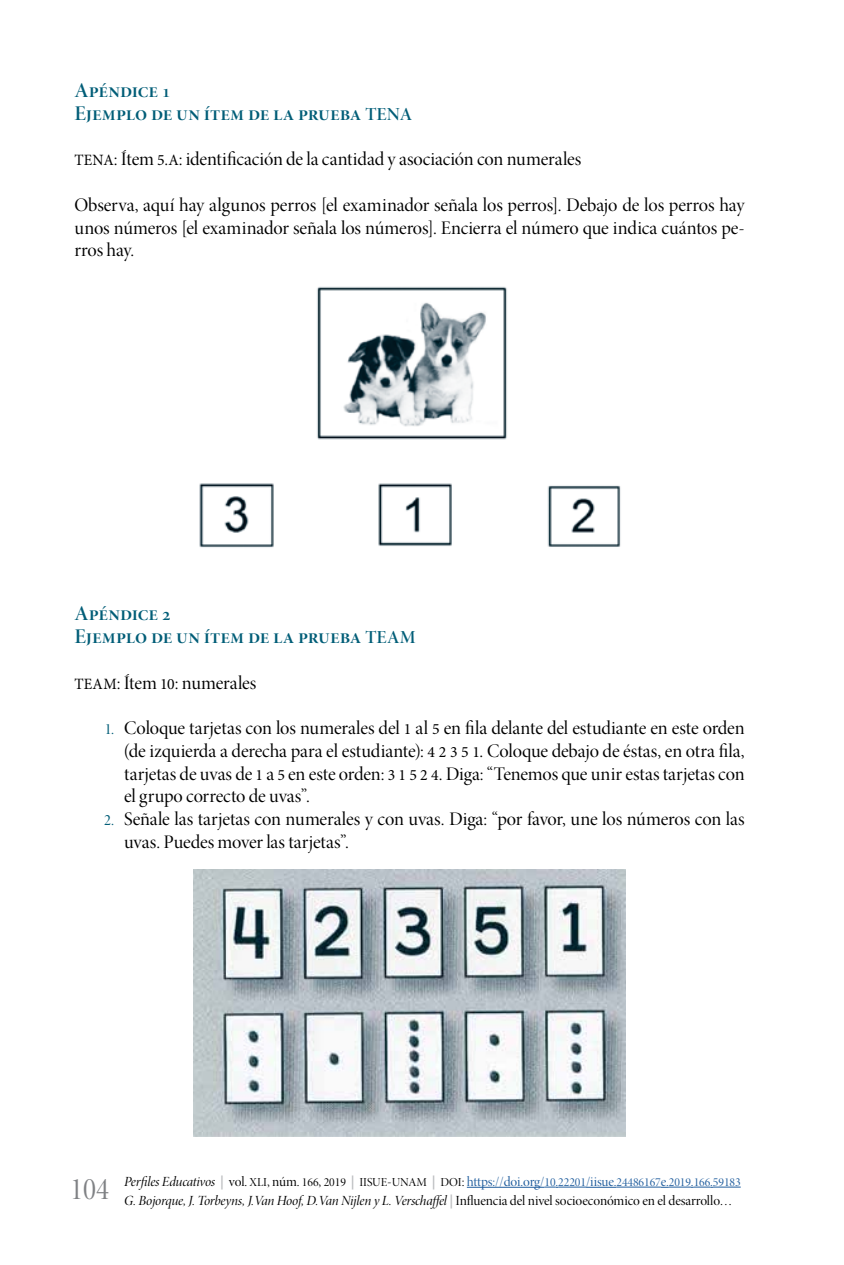
<style>
.page{position:relative;width:844px;height:1265px;background:#fff}
.page>*{position:absolute;margin:0;border:0;box-sizing:border-box;transform-origin:0 0}
.t1{font:31.5px "Minion Pro Disp";color:#808285;scale:.9 1}
.t2{font:21px/22.8px "Minion Pro Semibold Disp";color:#005d77}
.t3{font:19.25px/22.8px "Minion Pro Disp";letter-spacing:-.005em;color:#000;text-align:justify}
.t4{font:14px "Minion Pro Disp";letter-spacing:-.01em;color:#215e9e}
.t5{font:14px "Minion Pro It Disp";letter-spacing:-.02em;color:#000}
.s1{font-size:18.38px}
.s2{font-family:"Minion Pro";font-size:15.75px}
.s3{font-family:"Minion Pro Medium Cn Disp";font-size:15.75px;color:#005d77}
.s4{font-family:"Minion Pro It Disp";color:#000}
.s5{font-family:"Minion Pro Bold Capt";color:#bcbec0}
.s6{color:#000}
.s7{font-size:12.25px;color:#000}
.s8{font-size:12.25px}
.s9{font-family:"Minion Pro Disp"}
</style>
<div class="page">
<hr style="left:466px;top:1187px;width:78px;height:1px;background:#215e9e">
<svg style="left:544px;top:1187px;width:42px;height:1px"></svg>
<hr style="left:586px;top:1187px;width:30px;height:1px;background:#215e9e">
<hr style="left:616px;top:1187px;width:44px;height:1px;background:#215e9e">
<svg style="left:660px;top:1187px;width:80px;height:1px"></svg>
<img style="left:199px;top:286px;width:422px;height:262px">
<img style="left:194px;top:870px;width:431px;height:266px">
<p class="t2" style="left:74px;top:79px;width:339px">Apéndice <span class="s1">1<br></span>Ejemplo de un ítem de la prueba <span class="s1">TENA</span></p>
<p class="t3" style="left:74px;top:148px;width:508px"><span class="s2">TENA</span>: Ítem <span class="s2">5</span>.<span class="s2">A</span>: identificación de la cantidad y asociación con numerales</p>
<p class="t3" style="left:74px;top:194px;width:671px">Observa, aquí hay algunos perros [el examinador señala los perros]. Debajo de los perros hay unos números [el examinador señala los números]. Encierra el número que indica cuántos pe&shy;rros hay.</p>
<p class="t2" style="left:74px;top:602px;width:343px">Apéndice <span class="s1">2<br></span>Ejemplo de un ítem de la prueba <span class="s1">TEAM</span></p>
<p class="t3" style="left:74px;top:672px;width:183px"><span class="s2">TEAM</span>: Ítem <span class="s2">10</span>: numerales</p>
<p class="t3" style="left:124px;top:717px;width:622px;text-indent:-19px"><span class="s3">1.</span> Coloque tarjetas con los numerales del <span class="s2">1</span> al <span class="s2">5</span> en fila delante del estudiante en este orden (de izquierda a derecha para el estudiante): <span class="s2">4 2 3 5 1</span>. Coloque debajo de éstas, en otra fila, tarjetas de uvas de <span class="s2">1</span> a <span class="s2">5</span> en este orden: <span class="s2">3 1 5 2 4</span>. Diga: “Tenemos que unir estas tarjetas con el grupo correcto de uvas”.</p>
<p class="t3" style="left:124px;top:808px;width:621px;text-indent:-20px"><span class="s3">2.</span> Señale las tarjetas con numerales y con uvas. Diga: “por favor, une los números con las uvas. Puedes mover las tarjetas”.</p>
<h1 class="t1" style="left:70px;top:1169px;width:45px">104</h1>
<p class="t4" style="left:124px;top:1173px;width:618px"><span class="s4">Perfiles Educativos</span> <span class="s5">|</span> <span class="s6">vol.</span> <span class="s7">XLI</span><span class="s6">, núm.</span> <span class="s7">166</span><span class="s6">,</span> <span class="s7">2019</span> <span class="s5">|</span> <span class="s7">IISUE</span><span class="s6">-</span><span class="s7">UNAM</span> <span class="s5">|</span> <span class="s7">DOI</span><span class="s6">:</span> https://doi.org/<span class="s8">10</span>.<span class="s8">22201</span>/iisue.<span class="s8">24486167</span>e.<span class="s8">2019</span>.<span class="s8">166</span>.<span class="s8">59183</span></p>
<p class="t5" style="left:124px;top:1192px;width:609px">G. Bojorque, J. Torbeyns, J.Van Hoof, D.Van Nijlen y L. Verschaffel <span class="s5">|</span> <span class="s9">Influencia del nivel socioeconómico en el desarrollo…</span></p>
</div>
